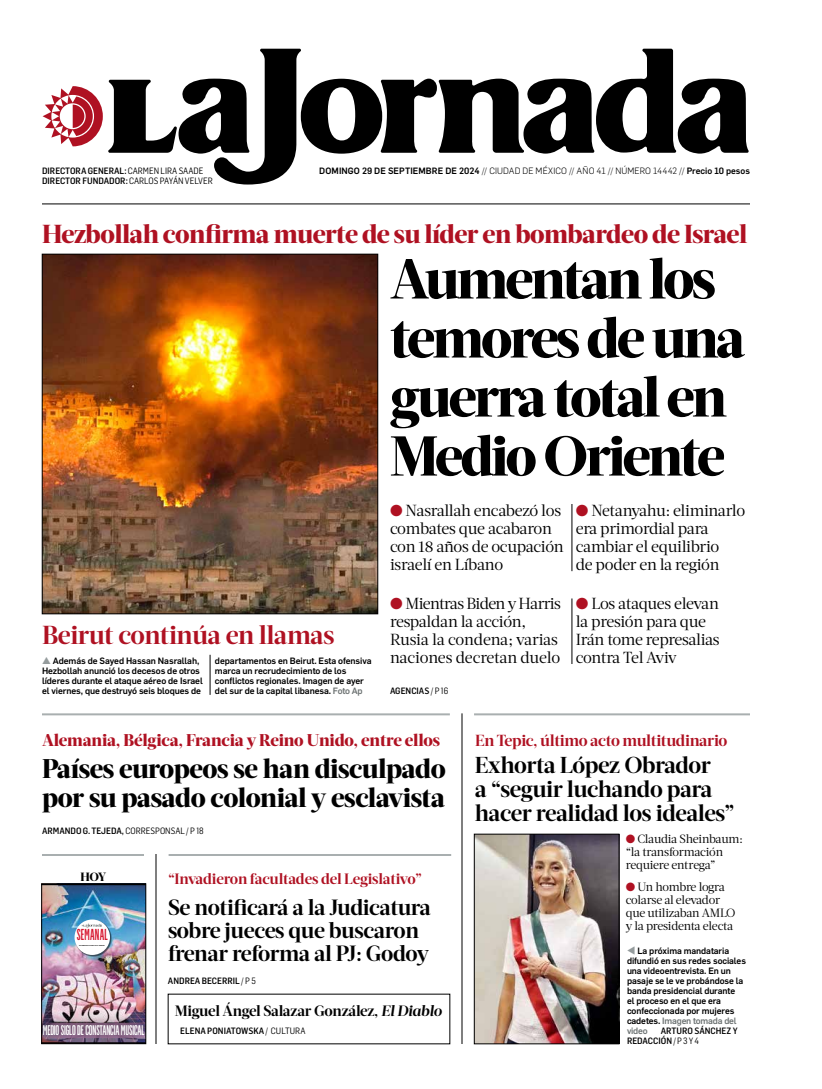
<style>
.page{position:relative;width:822px;height:1089px;background:#fff}
.page>*{position:absolute;margin:0;border:0;box-sizing:border-box;transform-origin:0 0}
.t1{font:800 56px/59px "Acta Headline";letter-spacing:-.05em;color:#000}
.t2{font:800 27px/29px "Acta Headline";letter-spacing:-.02em;color:#000}
.t3{font:800 26px "Acta Headline";letter-spacing:-.02em;color:#af1122}
.t4{font:700 26px "Acta Headline";letter-spacing:-.02em;color:#af1122}
.t5{font:700 23px/24px "Acta Headline";letter-spacing:-.025em;color:#000}
.t6{font:700 22px/23px "Acta Headline";letter-spacing:-.02em;color:#000}
.t7{font:800 17px "Acta Headline";letter-spacing:-.01em;color:#af1122}
.t8{font:16px/18px "Acta Deck";letter-spacing:-.02em;color:#000}
.t9{font:700 16px "Acta Headline";letter-spacing:-.02em;color:#af1122}
.t10{font:500 15.6px "Flama Ultracond";letter-spacing:.015em;color:#d7162f;scale:.9 1}
.t11{font:700 15px "Acta Headline";letter-spacing:-.015em;color:#af1122}
.t12{font:700 15px "Acta Headline";letter-spacing:-.02em;color:#000}
.t13{font:500 13.7px "Flama Ultracond";letter-spacing:-.01em;color:#fff;scale:.9 1}
.t14{font:12px/13px "Acta Deck";letter-spacing:-.02em;color:#000}
.t15{font:800 12px "Acta Headline";color:#000}
.t16{font:500 9px/10px "Flama";letter-spacing:-.01em;color:#000}
.t17{font:500 9px/10px "Flama Semicond";color:#000}
.t18{font:500 9px "Flama";letter-spacing:.01em;color:#000}
.t19{font:700 1.3px "Flama";color:#000}
.s1{font-weight:400}
.s2{font-weight:300}
.s3{color:#959c9d}
.s4{color:#6d7373}
.s5{color:#af1122}
.s6{font-style:italic}
</style>
<div class="page">
<svg style="left:43px;top:49px;width:706px;height:136px"></svg>
<hr style="left:42px;top:204px;width:708px;height:1px;background:#000">
<hr style="left:42px;top:713px;width:408px;height:2px;background:#a9afb0">
<hr style="left:474px;top:713px;width:276px;height:2px;background:#a9afb0">
<img style="left:44px;top:256px;width:332px;height:356px">
<div style="left:42px;top:254px;width:336px;height:360px;border:1px solid #000"></div>
<img style="left:476px;top:836px;width:141px;height:206px">
<div style="left:474px;top:834px;width:145px;height:210px;border:1px solid #000"></div>
<hr style="left:156px;top:854px;width:1px;height:190px;background:#000">
<hr style="left:572px;top:504px;width:1px;height:67px;background:#000">
<hr style="left:210px;top:655px;width:1px;height:40px;background:#000">
<hr style="left:572px;top:598px;width:1px;height:66px;background:#000">
<hr style="left:42px;top:854px;width:102px;height:2px;background:#a9afb0">
<img style="left:43px;top:885px;width:101px;height:126px">
<div style="left:75px;top:920px;width:36px;height:37px;background:#000;opacity:.55"></div>
<div style="left:75px;top:920px;width:35px;height:35px;background:#fff;border-radius:50%"></div>
<img style="left:86px;top:924px;width:14px;height:4px">
<div style="left:42px;top:1011px;width:104px;height:33px;background:#000;opacity:.8"></div>
<div style="left:41px;top:883px;width:105px;height:161px;border:1px solid #000"></div>
<hr style="left:169px;top:854px;width:282px;height:2px;background:#a9afb0">
<hr style="left:462px;top:713px;width:1px;height:331px;background:#000">
<p class="t17" style="left:42px;top:166px;width:163px">DIRECTORA GENERAL: <span class="s1">CARMEN LIRA SAADE</span></p>
<p class="t18" style="left:319px;top:164px;width:432px">Domingo 29 de septiembre de 2024 <span class="s2">// CIUDAD DE MÉXICO // AÑO 41 // NÚM ERO 14442 //</span> Precio 10 pesos</p>
<p class="t17" style="left:42px;top:176px;width:172px">DIRECTOR FUNDADOR: <span class="s1">CARLOS PAYÁN VELVER</span></p>
<h3 class="t3" style="left:42px;top:218px;width:707px">Hezbollah confirma muerte de su líder en bombardeo de Israel</h3>
<h1 class="t1" style="left:390px;top:250px;width:357px">Aumentan los temores de una guerra total en<br>Medio Oriente</h1>
<h3 class="t4" style="left:42px;top:619px;width:294px">Beirut continúa en llamas</h3>
<p class="t16" style="left:42px;top:655px;width:162px"><span class="s3">▲</span> Además de Sayed Hassan Nasrallah, Hezbollah anunció los decesos de otros líderes durante el ataque aéreo de Israel el viernes, que destruyó seis bloques de</p>
<p class="t16" style="left:215px;top:655px;width:158px">departamentos en Beirut. Esta ofensiva marca un recrudecimiento de los conflictos regionales. Imagen de ayer del sur de la capital libanesa. <span class="s4">Foto Ap</span></p>
<h3 class="t8" style="left:390px;top:502px;width:175px"><span class="s5">●</span> Nasrallah encabezó los combates que acabaron con 18 años de ocupación israelí en Líbano</h3>
<h3 class="t8" style="left:576px;top:502px;width:171px"><span class="s5">●</span> Netanyahu: eliminarlo era primordial para cambiar el equilibrio<br>de poder en la región</h3>
<h3 class="t8" style="left:390px;top:595px;width:172px"><span class="s5">●</span> Mientras Biden y Harris respaldan la acción,<br>Rusia la condena; varias naciones decretan duelo</h3>
<h3 class="t8" style="left:576px;top:595px;width:145px"><span class="s5">●</span> Los ataques elevan la presión para que<br>Irán tome represalias contra Tel Aviv</h3>
<p class="t17" style="left:390px;top:686px;width:60px">AGENCIAS <span class="s1">/ P 16</span></p>
<h3 class="t7" style="left:42px;top:730px;width:400px">Alemania, Bélgica, Francia y Reino Unido, entre ellos</h3>
<h2 class="t2" style="left:42px;top:755px;width:405px">Países europeos se han disculpado por su pasado colonial y esclavista</h2>
<h3 class="t5" style="left:475px;top:753px;width:262px">Exhorta López Obrador<br>a “seguir luchando para hacer realidad los ideales”</h3>
<h3 class="t9" style="left:475px;top:731px;width:254px">En Tepic, último acto multitudinario</h3>
<p class="t17" style="left:42px;top:826px;width:163px">ARMANDO G. TEJEDA, <span class="s1">CORRESPONSAL / P 18</span></p>
<h3 class="t15" style="left:81px;top:869px;width:27px">HOY</h3>
<h3 class="t10" style="left:77px;top:925px;width:36px">SEMANAL</h3>
<p class="t19" style="left:79px;top:945px;width:27px">SUPLEMENTO CULTURAL DE LA JORNADA</p>
<h3 class="t13" style="left:43px;top:1021px;width:114px">MEDIO SIGLO DE CONSTANCIA MUSICAL</h3>
<h3 class="t11" style="left:168px;top:869px;width:256px">“Invadieron facultades del Legislativo”</h3>
<h3 class="t6" style="left:168px;top:896px;width:265px">Se notificará a la Judicatura sobre jueces que buscaron frenar reforma al PJ: Godoy</h3>
<p class="t17" style="left:168px;top:976px;width:90px">ANDREA BECERRIL <span class="s1">/ P 5</span></p>
<h3 class="t12" style="left:175px;top:1002px;width:269px">Miguel Ángel Salazar González, <span class="s6">El Diablo</span></h3>
<p class="t17" style="left:180px;top:1025px;width:127px">ELENA PONIATOWSKA <span class="s1">/ CULTURA</span></p>
<h3 class="t14" style="left:626px;top:833px;width:119px"><span class="s5">●</span> Claudia Sheinbaum: “la transformación requiere entrega”</h3>
<h3 class="t14" style="left:626px;top:881px;width:111px"><span class="s5">●</span> Un hombre logra colarse al elevador que utilizaban AMLO y la presidenta electa</h3>
<p class="t16" style="left:627px;top:945px;width:120px"><span class="s3">▼</span> La próxima mandataria difundió en sus redes sociales una videoentrevista. En un pasaje se le ve probándose la banda presidencial durante<br>el proceso en el que era confeccionada por mujeres cadetes. <span class="s4">Imagen tomada del video</span></p>
<p class="t17" style="left:627px;top:1026px;width:112px;text-indent:34px">ARTURO SÁNCHEZ Y<br>REDACCIÓN <span class="s1">/ P 3 Y 4</span></p>
</div>
